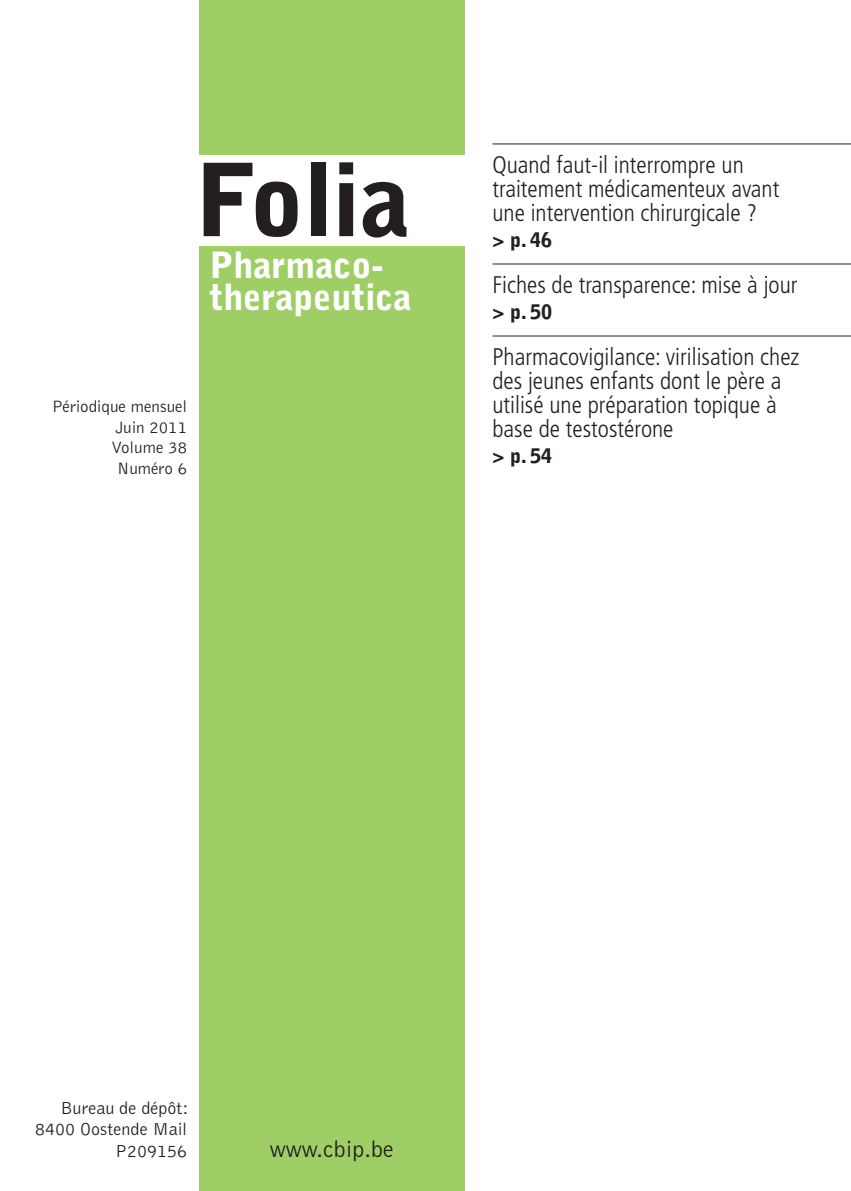
<style>
.page{position:relative;width:851px;height:1191px;background:#fff}
.page>*{position:absolute;margin:0;border:0;box-sizing:border-box;transform-origin:0 0}
.t1{font:900 100px "Bell Gothic Std";color:#231f20}
.t2{font:900 36px/32px "Bell Gothic Std";color:#fff}
.t3{font:300 condensed 24px/24px "Frutiger LT Std";color:#231f20}
.t4{font:300 24px "Bell Gothic Std";color:#231f20}
.t5{font:900 20px "Bell Gothic Std";color:#231f20}
.t6{font:300 18px/21.6px "Bell Gothic Std";color:#231f20;text-align:right}
.t7{font:300 17px/20.4px "Bell Gothic Std";color:#231f20;text-align:right}
</style>
<div class="page">
<div style="left:199px;top:247px;width:265px;height:944px;background:#9fce66"></div>
<hr style="left:492px;top:144px;width:358px;height:1px;background:#231f20">
<hr style="left:492px;top:264px;width:358px;height:1px;background:#231f20">
<hr style="left:492px;top:336px;width:358px;height:1px;background:#231f20">
<div style="left:199px;top:0;width:265px;height:154px;background:#9fce66"></div>
<h1 class="t1" style="left:196px;top:142px;width:216px">Folia</h1>
<h2 class="t2" style="left:209px;top:249px;width:204px">Pharmaco&shy;therapeutica</h2>
<p class="t7" style="left:52px;top:397px;width:137px">Périodique mensuel<br>Juin 2011<br>Volume 38<br>Numéro 6</p>
<p class="t3" style="left:492px;top:153px;width:288px">Quand faut-il interrompre un traitement médicamenteux avant une intervention chirurgicale ?</p>
<p class="t5" style="left:492px;top:228px;width:61px">&gt; p. 46</p>
<p class="t3" style="left:492px;top:273px;width:306px">Fiches de transparence: mise à jour</p>
<p class="t5" style="left:492px;top:300px;width:61px">&gt; p. 50</p>
<p class="t3" style="left:492px;top:345px;width:308px">Pharmacovigilance: virilisation chez des jeunes enfants dont le père a utilisé une préparation topique à base de testostérone</p>
<p class="t5" style="left:492px;top:444px;width:61px">&gt; p. 54</p>
<p class="t6" style="left:35px;top:1097px;width:155px">Bureau de dépôt:<br>8400 Oostende Mail<br>P209156</p>
<p class="t4" style="left:270px;top:1136px;width:125px">www.cbip.be</p>
</div>
